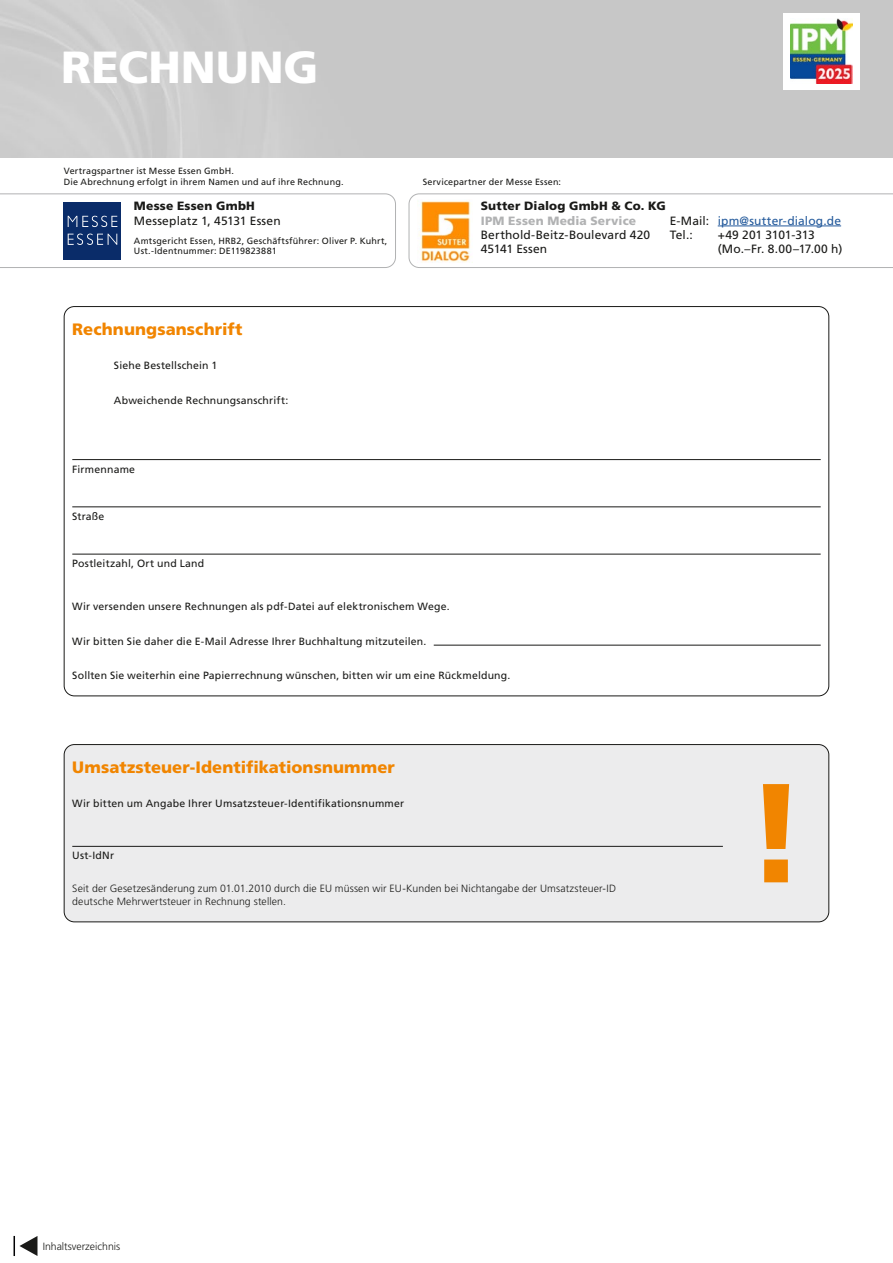
<style>
.page{position:relative;width:893px;height:1263px;background:#fff}
.page>*{position:absolute;margin:0;border:0;box-sizing:border-box;transform-origin:0 0}
.t1{font:900 140.7px "Frutiger LT Std";color:#f18500}
.t2{font:900 45px "Frutiger LT Std";color:#fff}
.t3{font:900 16.5px "Frutiger LT Std";letter-spacing:.005em;color:#f18500}
.t4{font:12px/14.2px "Frutiger LT Std";letter-spacing:.01em;color:#1a1a18}
.t5{font:900 12px "Frutiger LT Std";letter-spacing:.015em;color:#1a1a18}
.t6{font:12px/14.2px "Frutiger LT Std";letter-spacing:-.015em;color:#1a1a18}
.t7{font:12px/14.2px "Frutiger LT Std";letter-spacing:.01em;color:#245a9c}
.t8{font:900 12px "Frutiger LT Std";letter-spacing:.015em;color:#b1b2b3}
.t9{font:10.5px "Frutiger LT Std";letter-spacing:.015em;color:#1a1a18}
.t10{font:300 10.5px/13.5px "Frutiger LT Std";letter-spacing:.01em;color:#1a1a18}
.t11{font:9px/10.5px "Frutiger LT Std";letter-spacing:.025em;color:#1a1a18}
.s1{color:#1a1a18}
</style>
<div class="page">
<svg style="left:409px;top:193px;width:484px;height:75px"></svg>
<svg style="left:0;top:193px;width:396px;height:75px"></svg>
<div style="left:64px;top:744px;width:765px;height:178px;background:#ececed;border-radius:10px"></div>
<div style="left:64px;top:744px;width:765px;height:178px;border:1px solid #1a1a18;border-radius:10px"></div>
<hr style="left:718px;top:226px;width:123px;height:1px;background:#245a9c">
<img style="left:790px;top:18px;width:62px;height:66px">
<img style="left:418px;top:199px;width:54px;height:63px">
<hr style="left:72px;top:459px;width:749px;height:1px;background:#1a1a18">
<hr style="left:72px;top:506px;width:749px;height:1px;background:#1a1a18">
<hr style="left:72px;top:554px;width:749px;height:1px;background:#1a1a18">
<hr style="left:434px;top:645px;width:387px;height:1px;background:#1a1a18">
<hr style="left:72px;top:846px;width:651px;height:1px;background:#1a1a18">
<svg style="left:14px;top:1236px;width:23px;height:20px"></svg>
<h2 class="t2" style="left:61px;top:40px;width:259px">RECHNUNG</h2>
<p class="t11" style="left:64px;top:166px;width:281px">Vertragspartner ist Messe Essen GmbH.<br>Die Abrechnung erfolgt in ihrem Namen und auf ihre Rechnung.</p>
<p class="t11" style="left:423px;top:177px;width:140px">Servicepartner der Messe Essen:</p>
<p class="t5" style="left:134px;top:199px;width:122px">Messe Essen GmbH</p>
<p class="t4" style="left:134px;top:213px;width:148px">Messeplatz 1, 45131 Essen</p>
<p class="t11" style="left:134px;top:235px;width:255px">Amtsgericht Essen, HRB2, Geschäftsführer: Oliver P. Kuhrt,<br>Ust.-Identnummer: DE119823881</p>
<h3 class="t3" style="left:72px;top:319px;width:172px">Rechnungsanschrift</h3>
<p class="t9" style="left:114px;top:359px;width:105px">Siehe Bestellschein 1</p>
<p class="t9" style="left:114px;top:394px;width:176px">Abweichende Rechnungsanschrift:</p>
<p class="t5" style="left:481px;top:199px;width:186px">Sutter Dialog GmbH &amp; Co. KG</p>
<p class="t8" style="left:481px;top:213px;width:157px">IPM Essen Media Service</p>
<p class="t4" style="left:481px;top:228px;width:171px">Berthold-Beitz-Boulevard 420<br>45141 Essen</p>
<p class="t7" style="left:670px;top:213px;width:173px"><span class="s1">E-Mail:</span> ipm@sutter-dialog.de<br><span class="s1">Tel.:</span></p>
<p class="t6" style="left:718px;top:228px;width:126px">+49 201 3101-313 (Mo.–Fr. 8.00–17.00 h)</p>
<p class="t9" style="left:72px;top:463px;width:64px">Firmenname</p>
<p class="t9" style="left:72px;top:510px;width:34px">Straße</p>
<p class="t9" style="left:72px;top:557px;width:134px">Postleitzahl, Ort und Land</p>
<p class="t9" style="left:72px;top:600px;width:379px">Wir versenden unsere Rechnungen als pdf-Datei auf elektronischem Wege.</p>
<p class="t9" style="left:72px;top:635px;width:356px">Wir bitten Sie daher die E-Mail Adresse Ihrer Buchhaltung mitzuteilen.</p>
<p class="t9" style="left:72px;top:669px;width:440px">Sollten Sie weiterhin eine Papierrechnung wünschen, bitten wir um eine Rückmeldung.</p>
<h3 class="t3" style="left:72px;top:757px;width:324px">Umsatzsteuer-Identifikationsnummer</h3>
<p class="t9" style="left:72px;top:797px;width:333px">Wir bitten um Angabe Ihrer Umsatzsteuer-Identifikationsnummer</p>
<p class="t9" style="left:72px;top:849px;width:43px">Ust-IdNr</p>
<p class="t10" style="left:72px;top:881px;width:545px">Seit der Gesetzesänderung zum 01.01.2010 durch die EU müssen wir EU-Kunden bei Nichtangabe der Umsatzsteuer-ID deutsche Mehrwertsteuer in Rechnung stellen.</p>
<p class="t10" style="left:43px;top:1239px;width:79px">Inhaltsverzeichnis</p>
<h1 class="t1" style="left:745px;top:748px;width:64px">!</h1>
</div>
